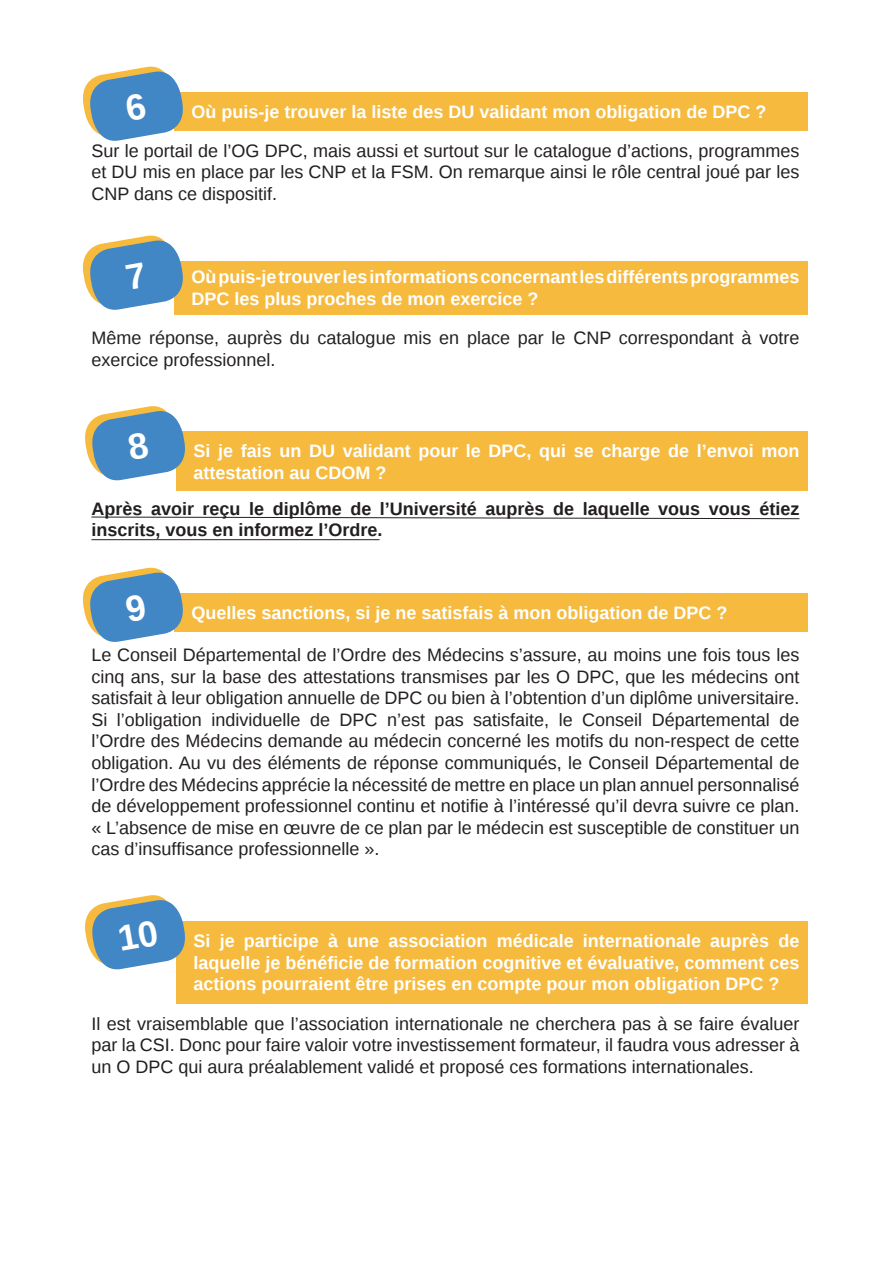
<style>
.page{position:relative;width:893px;height:1263px;background:#fff}
.page>*{position:absolute;margin:0;border:0;box-sizing:border-box;transform-origin:0 0}
.t1{font:18px/21.6px "Liberation Sans";color:#231f20;text-align:justify}
.t2{font:700 18px/21.6px "Liberation Sans";color:#fff}
.t3{font:700 18px/21.6px "Liberation Sans";color:#231f20}
</style>
<div class="page">
<div style="left:174px;top:92px;width:634px;height:38px;background:#f6ba3e"></div>
<div style="left:174px;top:261px;width:634px;height:53px;background:#f6ba3e"></div>
<div style="left:176px;top:432px;width:632px;height:59px;background:#f6ba3e"></div>
<div style="left:174px;top:593px;width:634px;height:38px;background:#f6ba3e"></div>
<div style="left:176px;top:921px;width:632px;height:82px;background:#f6ba3e"></div>
<svg style="left:91px;top:516px;width:709px;height:3px"></svg>
<hr style="left:91px;top:539px;width:288px;height:1px;background:#231f20">
<svg style="left:82px;top:66px;width:105px;height:75px"></svg>
<svg style="left:82px;top:235px;width:101px;height:75px"></svg>
<svg style="left:85px;top:406px;width:104px;height:75px"></svg>
<svg style="left:82px;top:567px;width:105px;height:75px"></svg>
<svg style="left:85px;top:895px;width:100px;height:75px"></svg>
<p class="t2" style="left:191px;top:100px;width:577px">Où puis-je trouver la liste des DU validant mon obligation de DPC ?</p>
<p class="t1" style="left:91px;top:141px;width:709px">Sur le portail de l’OG DPC, mais aussi et surtout sur le catalogue d’actions, programmes et DU mis en place par les CNP et la FSM. On remarque ainsi le rôle central joué par les CNP dans ce dispositif.</p>
<p class="t2" style="left:191px;top:266px;width:609px">Où puis-je trouver les informations concernant les différents programmes<br>DPC les plus proches de mon exercice ?</p>
<p class="t1" style="left:91px;top:328px;width:709px">Même réponse, auprès du catalogue mis en place par le CNP correspondant à votre exercice professionnel.</p>
<p class="t2" style="left:193px;top:440px;width:607px">Si je fais un DU validant pour le DPC, qui se charge de l’envoi mon attestation au CDOM ?</p>
<p class="t3" style="left:91px;top:497px;width:709px">Après avoir reçu le diplôme de l’Université auprès de laquelle vous vous étiez inscrits, vous en informez l’Ordre.</p>
<p class="t2" style="left:191px;top:601px;width:538px">Quelles sanctions, si je ne satisfais à mon obligation de DPC ?</p>
<p class="t1" style="left:91px;top:645px;width:709px">Le Conseil Départemental de l’Ordre des Médecins s’assure, au moins une fois tous les cinq ans, sur la base des attestations transmises par les O DPC, que les médecins ont satisfait à leur obligation annuelle de DPC ou bien à l’obtention d’un diplôme universitaire.</p>
<p class="t1" style="left:91px;top:709px;width:709px">Si l’obligation individuelle de DPC n’est pas satisfaite, le Conseil Départemental de l’Ordre des Médecins demande au médecin concerné les motifs du non-respect de cette obligation. Au vu des éléments de réponse communiqués, le Conseil Départemental de l’Ordre des Médecins apprécie la nécessité de mettre en place un plan annuel personnalisé de développement professionnel continu et notifie à l’intéressé qu’il devra suivre ce plan. « L’absence de mise en œuvre de ce plan par le médecin est susceptible de constituer un cas d’insuffisance professionnelle ».</p>
<p class="t2" style="left:193px;top:930px;width:607px;text-align:justify">Si je participe à une association médicale internationale auprès de laquelle je bénéficie de formation cognitive et évaluative, comment ces actions pourraient être prises en compte pour mon obligation DPC ?</p>
<p class="t1" style="left:91px;top:1013px;width:709px">Il est vraisemblable que l’association internationale ne cherchera pas à se faire évaluer par la CSI. Donc pour faire valoir votre investissement formateur, il faudra vous adresser à un O DPC qui aura préalablement validé et proposé ces formations internationales.</p>
</div>
